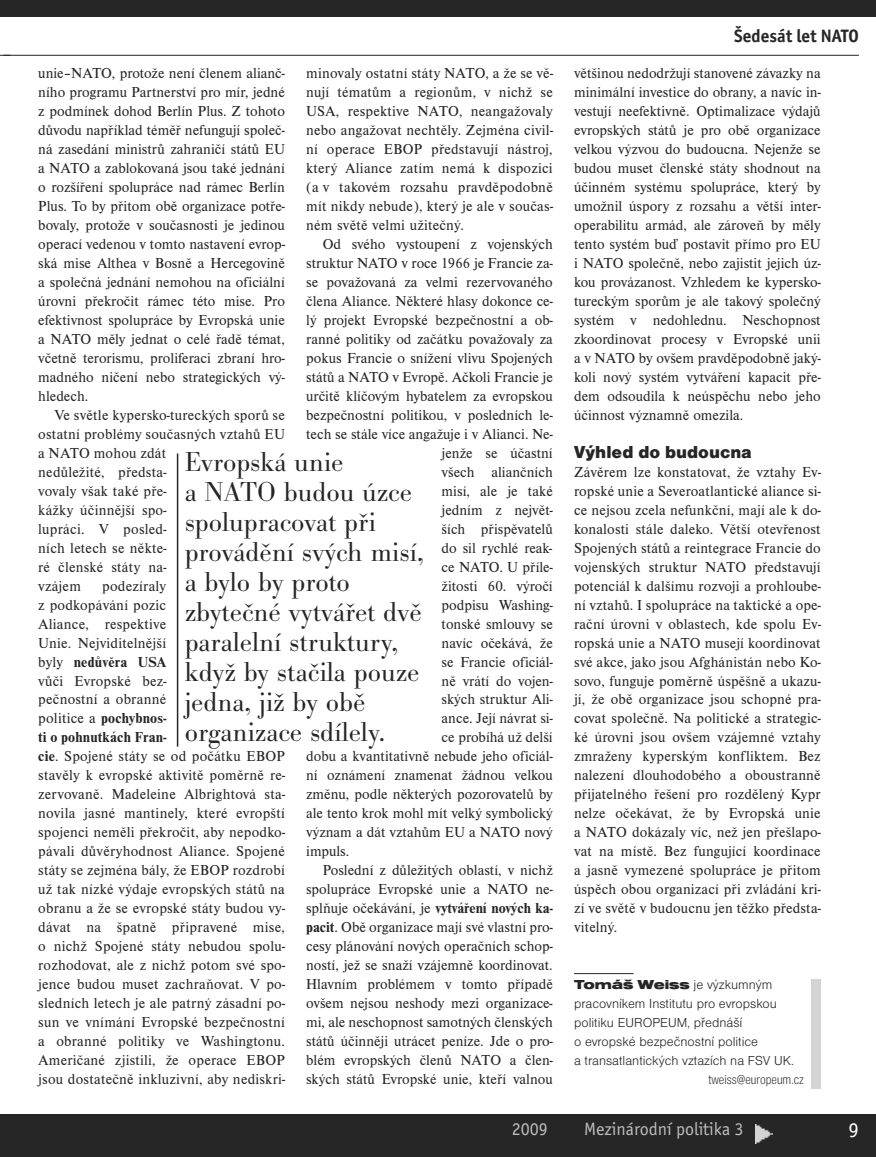
<style>
.page{position:relative;width:876px;height:1157px;background:#fff}
.page>*{position:absolute;margin:0;border:0;box-sizing:border-box;transform-origin:0 0}
.t1{font:28.5px/30px "Bodoni Ant TCE Ligh";color:#272627}
.t2{font:21px "Officina San Itc T";color:#fff}
.t3{font:18px "Officina San Itc T";color:#bebebe}
.t4{font:18px "Nimbus San DCE Blac";color:#272627}
.t5{font:700 18px "Officina San Itc TCE";color:#272627}
.t6{font:15px/18.9px "Nimbus Rom DCE";color:#272627;text-align:justify}
.t7{font:13.5px/18.9px "Nimbus San DCE Ligh";color:#272627}
.t8{font:13.5px "Nimbus San DCE Ligh Cond";color:#272627}
.s1{font-weight:700}
.s2{font-family:"Nimbus San DCE Blac Exte"}
</style>
<div class="page">
<div style="left:0;top:1114px;width:876px;height:43px;background:#272627"></div>
<div style="left:0;top:0;width:876px;height:17px;background:#272627"></div>
<img style="left:756px;top:1124px;width:17px;height:19px">
<hr style="left:574px;top:973px;width:60px;height:1px;background:#272627">
<hr style="left:3px;top:55px;width:856px;height:1px;background:#272627">
<hr style="left:177px;top:453px;width:1px;height:293px;background:#272627">
<div style="left:811px;top:979px;width:10px;height:110px;background:#d4d4d4"></div>
<p class="t6" style="left:306px;top:63px;width:248px">minovaly ostatní státy NATO, a že se vě&shy;nují tématům a regionům, v nichž se USA, respektive NATO, neangažovaly nebo angažovat nechtěly. Zejména civil&shy;ní operace EBOP představují nástroj, který Aliance zatím nemá k dispozici (a v takovém rozsahu pravděpodobně mít nikdy nebude), který je ale v součas&shy;ném světě velmi užitečný.</p>
<p class="t6" style="left:323px;top:234px;width:232px">Od svého vystoupení z vojenských</p>
<p class="t6" style="left:306px;top:253px;width:248px">struktur NATO v roce 1966 je Francie za-</p>
<p class="t6" style="left:306px;top:272px;width:248px">se považovaná za velmi rezervovaného</p>
<p class="t6" style="left:306px;top:291px;width:248px">člena Aliance. Některé hlasy dokonce ce-</p>
<p class="t6" style="left:306px;top:310px;width:248px">lý projekt Evropské bezpečnostní a ob-</p>
<p class="t6" style="left:306px;top:329px;width:248px">ranné politiky od začátku považovaly za</p>
<p class="t6" style="left:306px;top:348px;width:248px">pokus Francie o snížení vlivu Spojených</p>
<p class="t6" style="left:306px;top:367px;width:248px">států a NATO v Evropě. Ačkoli Francie je</p>
<p class="t6" style="left:306px;top:386px;width:248px">určitě klíčovým hybatelem za evropskou</p>
<p class="t6" style="left:306px;top:405px;width:248px">bezpečnostní politikou, v posledních le-</p>
<p class="t6" style="left:306px;top:424px;width:248px">tech se stále více angažuje i v Alianci. Ne-</p>
<p class="t6" style="left:442px;top:443px;width:113px">jenže se účastní</p>
<p class="t6" style="left:442px;top:462px;width:113px">všech aliančních</p>
<p class="t6" style="left:442px;top:481px;width:113px">misí, ale je také</p>
<p class="t6" style="left:442px;top:500px;width:113px">jedním z největ-</p>
<p class="t6" style="left:442px;top:519px;width:113px">ších přispěvatelů</p>
<p class="t6" style="left:442px;top:538px;width:112px">do sil rychlé reak-</p>
<p class="t6" style="left:442px;top:557px;width:113px">ce NATO. U příle-</p>
<p class="t6" style="left:442px;top:576px;width:113px">žitosti 60. výročí</p>
<p class="t6" style="left:442px;top:595px;width:113px">podpisu Washing-</p>
<p class="t6" style="left:442px;top:614px;width:113px">tonské smlouvy se</p>
<p class="t6" style="left:442px;top:633px;width:113px">navíc očekává, že</p>
<p class="t6" style="left:442px;top:652px;width:113px">se Francie oficiál-</p>
<p class="t6" style="left:442px;top:671px;width:113px">ně vrátí do vojen-</p>
<p class="t6" style="left:442px;top:690px;width:113px">ských struktur Ali-</p>
<p class="t6" style="left:442px;top:709px;width:113px">ance. Její návrat si-</p>
<p class="t6" style="left:442px;top:728px;width:113px">ce probíhá už delší</p>
<p class="t6" style="left:306px;top:747px;width:248px">dobu a kvantitativně nebude jeho oficiál-</p>
<p class="t6" style="left:306px;top:765px;width:248px">ní oznámení znamenat žádnou velkou</p>
<p class="t6" style="left:306px;top:784px;width:248px">změnu, podle některých pozorovatelů by</p>
<p class="t6" style="left:306px;top:803px;width:248px">ale tento krok mohl mít velký symbolický</p>
<p class="t6" style="left:306px;top:822px;width:248px">význam a dát vztahům EU a NATO nový</p>
<p class="t6" style="left:306px;top:841px;width:45px">impuls.</p>
<p class="t6" style="left:323px;top:860px;width:232px">Poslední z důležitých oblastí, v nichž</p>
<p class="t6" style="left:306px;top:879px;width:248px">spolupráce Evropské unie a NATO ne-</p>
<p class="t6" style="left:306px;top:898px;width:248px">splňuje očekávání, je <span class="s1">vytváření nových ka-</span></p>
<p class="t6" style="left:306px;top:917px;width:248px"><span class="s1">pacit</span>. Obě organizace mají své vlastní pro-</p>
<p class="t6" style="left:306px;top:936px;width:248px">cesy plánování nových operačních schop-</p>
<p class="t6" style="left:306px;top:955px;width:248px">ností, jež se snaží vzájemně koordinovat.</p>
<p class="t6" style="left:306px;top:974px;width:248px">Hlavním problémem v tomto případě</p>
<p class="t6" style="left:306px;top:993px;width:248px">ovšem nejsou neshody mezi organizace-</p>
<p class="t6" style="left:306px;top:1012px;width:248px">mi, ale neschopnost samotných členských</p>
<p class="t6" style="left:306px;top:1031px;width:248px">států účinněji utrácet peníze. Jde o pro-</p>
<p class="t6" style="left:306px;top:1050px;width:248px">blém evropských členů NATO a člen-</p>
<p class="t6" style="left:306px;top:1069px;width:248px">ských států Evropské unie, kteří valnou</p>
<p class="t6" style="left:38px;top:63px;width:248px">unie–NATO, protože není členem alianč&shy;ního programu Partnerství pro mír, jedné z podmínek dohod Berlín Plus. Z tohoto důvodu například téměř nefungují společ&shy;ná zasedání ministrů zahraničí států EU a NATO a zablokovaná jsou také jednání o rozšíření spolupráce nad rámec Berlín Plus. To by přitom obě organizace potře&shy;bovaly, protože v současnosti je jedinou operací vedenou v tomto nastavení evrop&shy;ská mise Althea v Bosně a Hercegovině a společná jednání nemohou na oficiální úrovni překročit rámec této mise. Pro efektivnost spolupráce by Evropská unie a NATO měly jednat o celé řadě témat, včetně terorismu, proliferaci zbraní hro&shy;madného ničení nebo strategických vý&shy;hledech.</p>
<p class="t6" style="left:38px;top:405px;width:248px;text-align:left;text-indent:17px">Ve světle kypersko-tureckých sporů se ostatní problémy současných vztahů EU a NATO mohou zdát<br>nedůležité, předsta-<br>vovaly však také pře-<br>kážky účinnější spo-<br>lupráci. V posled-<br>ních letech se někte-<br>ré členské státy na-<br>vzájem</p>
<h1 class="t1" style="left:185px;top:446px;width:241px">Evropská unie<br>a NATO budou úzce spolupracovat při provádění svých misí, a bylo by proto zbytečné vytvářet dvě paralelní struktury, když by stačila pouze jedna, již by obě organizace sdílely.</h1>
<p class="t6" style="left:38px;top:576px;width:249px;text-align:left;text-indent:64px">podezíraly<br>z podkopávání pozic<br>Aliance, respektive<br>Unie. Nejviditelnější<br>byly <span class="s1">nedůvěra USA<br></span>vůči Evropské bez-<br>pečnostní a obranné<br>politice a <span class="s1">pochybnos-<br>ti o pohnutkách Fran-<br>cie</span>. Spojené státy se od počátku EBOP stavěly k evropské aktivitě poměrně re&shy;zervovaně. Madeleine Albrightová sta&shy;novila jasné mantinely, které evropští spojenci neměli překročit, aby nepodko&shy;pávali důvěryhodnost Aliance. Spojené státy se zejména bály, že EBOP rozdrobí už tak nízké výdaje evropských států na obranu a že se evropské státy budou vy&shy;dávat na špatně připravené mise, o nichž Spojené státy nebudou spolu&shy;rozhodovat, ale z nichž potom své spo&shy;jence budou muset zachraňovat. V po&shy;sledních letech je ale patrný zásadní po&shy;sun ve vnímání Evropské bezpečnostní a obranné politiky ve Washingtonu.<br>Američané zjistili, že operace EBOP jsou dostatečně inkluzivní, aby nediskri-</p>
<p class="t5" style="left:734px;top:25px;width:126px">Šedesát let NATO</p>
<p class="t6" style="left:574px;top:63px;width:248px">většinou nedodržují stanovené závazky na minimální investice do obrany, a navíc in&shy;vestují neefektivně. Optimalizace výdajů evropských států je pro obě organizace velkou výzvou do budoucna. Nejenže se budou muset členské státy shodnout na účinném systému spolupráce, který by umožnil úspory z rozsahu a větší inter&shy;operabilitu armád, ale zároveň by měly tento systém buď postavit přímo pro EU i NATO společně, nebo zajistit jejich úz&shy;kou provázanost. Vzhledem ke kypersko&shy;tureckým sporům je ale takový společný systém v nedohlednu. Neschopnost zkoordinovat procesy v Evropské unii a v NATO by ovšem pravděpodobně jaký&shy;koli nový systém vytváření kapacit pře&shy;dem odsoudila k neúspěchu nebo jeho účinnost významně omezila.</p>
<p class="t4" style="left:574px;top:441px;width:179px">Výhled do budoucna</p>
<p class="t6" style="left:574px;top:462px;width:248px">Závěrem lze konstatovat, že vztahy Ev&shy;ropské unie a Severoatlantické aliance si&shy;ce nejsou zcela nefunkční, mají ale k do&shy;konalosti stále daleko. Větší otevřenost Spojených států a reintegrace Francie do vojenských struktur NATO představují potenciál k dalšímu rozvoji a prohloube&shy;ní vztahů. I spolupráce na taktické a ope&shy;rační úrovni v oblastech, kde spolu Ev&shy;ropská unie a NATO musejí koordinovat své akce, jako jsou Afghánistán nebo Ko&shy;sovo, funguje poměrně úspěšně a ukazu&shy;jí, že obě organizace jsou schopné pra&shy;covat společně. Na politické a strategic&shy;ké úrovni jsou ovšem vzájemné vztahy zmraženy kyperským konfliktem. Bez nalezení dlouhodobého a oboustranně přijatelného řešení pro rozdělený Kypr nelze očekávat, že by Evropská unie a NATO dokázaly víc, než jen přešlapo&shy;vat na místě. Bez fungující koordinace a jasně vymezené spolupráce je přitom úspěch obou organizací při zvládání kri&shy;zí ve světě v budoucnu jen těžko předsta&shy;vitelný.</p>
<p class="t7" style="left:574px;top:975px;width:221px"><span class="s2">Tomáš Weiss</span> je výzkumným pracovníkem Institutu pro evropskou politiku EUROPEUM, přednáší<br>o evropské bezpečnostní politice<br>a transatlantických vztazích na FSV UK.</p>
<p class="t8" style="left:708px;top:1071px;width:97px">tweiss@europeum.cz</p>
<p class="t3" style="left:512px;top:1118px;width:37px">2009</p>
<p class="t3" style="left:584px;top:1118px;width:161px">Mezinárodní politika 3</p>
<h2 class="t2" style="left:848px;top:1117px;width:12px">9</h2>
</div>
